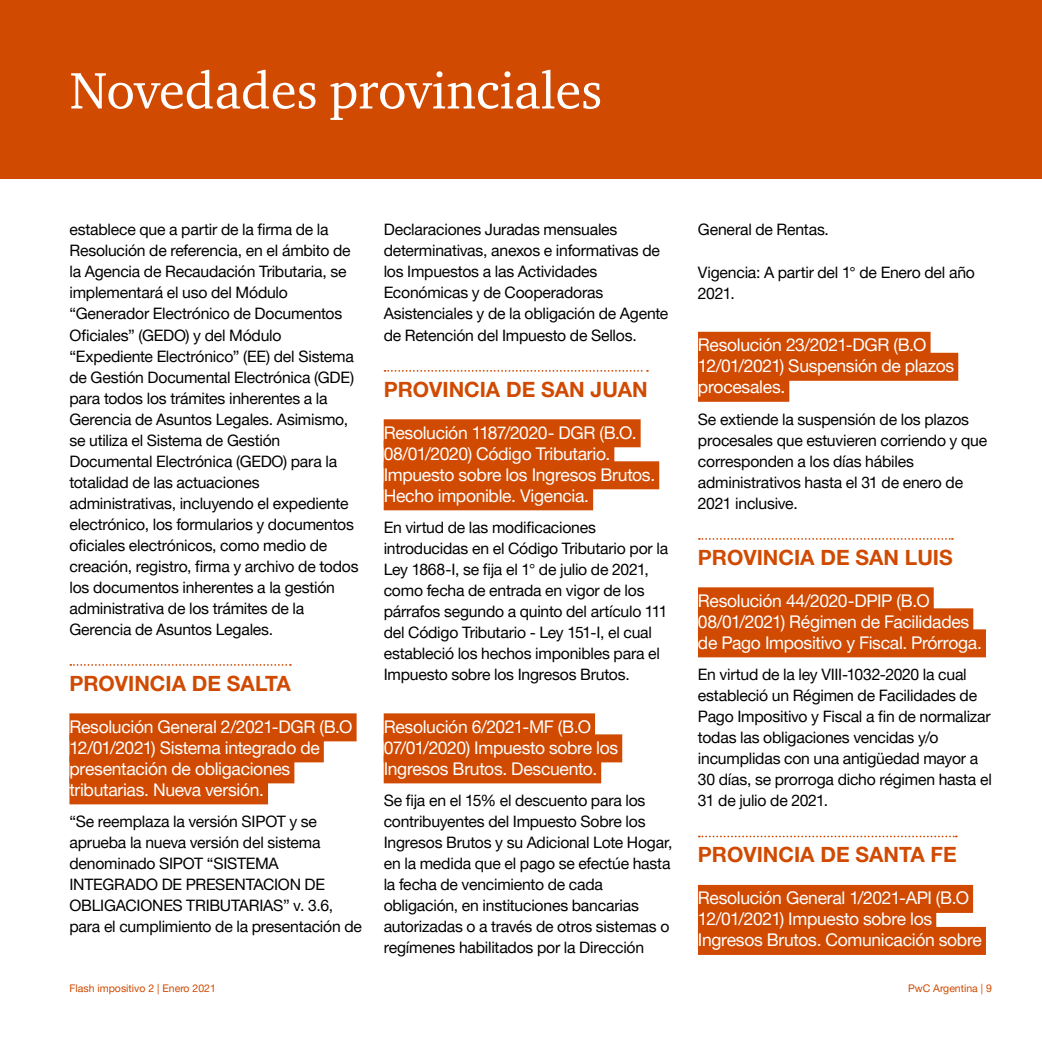
<style>
.page{position:relative;width:1042px;height:1042px;background:#fff}
.page>*{position:absolute;margin:0;border:0;box-sizing:border-box;transform-origin:0 0}
.t1{font:52.5px "ITC Charter Com";color:#fff}
.t2{font:700 21px "Helvetica Neue LT Pro";color:#d04a02}
.t3{font:17.5px/21px "Helvetica Neue LT Pro";letter-spacing:-.02em;color:#fff}
.t4{font:15.75px/21px "Helvetica Neue LT Pro";letter-spacing:-.015em;color:#000}
.t5{font:10.5px "Helvetica Neue LT Pro";color:#d04a02}
</style>
<div class="page">
<svg style="left:70px;top:664px;width:221px;height:2px"></svg>
<div style="left:69px;top:713px;width:288px;height:28px;background:#d04a02"></div>
<div style="left:69px;top:734px;width:255px;height:28px;background:#d04a02"></div>
<div style="left:69px;top:755px;width:225px;height:28px;background:#d04a02"></div>
<div style="left:69px;top:776px;width:199px;height:28px;background:#d04a02"></div>
<svg style="left:384px;top:370px;width:264px;height:2px"></svg>
<div style="left:384px;top:419px;width:256px;height:28px;background:#d04a02"></div>
<div style="left:384px;top:440px;width:230px;height:28px;background:#d04a02"></div>
<div style="left:384px;top:461px;width:275px;height:28px;background:#d04a02"></div>
<div style="left:384px;top:482px;width:209px;height:28px;background:#d04a02"></div>
<div style="left:384px;top:713px;width:211px;height:28px;background:#d04a02"></div>
<div style="left:384px;top:734px;width:238px;height:28px;background:#d04a02"></div>
<div style="left:384px;top:755px;width:217px;height:28px;background:#d04a02"></div>
<div style="left:698px;top:332px;width:232px;height:28px;background:#d04a02"></div>
<div style="left:698px;top:353px;width:260px;height:28px;background:#d04a02"></div>
<div style="left:698px;top:374px;width:91px;height:28px;background:#d04a02"></div>
<svg style="left:699px;top:538px;width:254px;height:2px"></svg>
<div style="left:698px;top:587px;width:235px;height:28px;background:#d04a02"></div>
<div style="left:698px;top:608px;width:275px;height:28px;background:#d04a02"></div>
<div style="left:698px;top:629px;width:288px;height:28px;background:#d04a02"></div>
<svg style="left:699px;top:835px;width:258px;height:2px"></svg>
<div style="left:698px;top:885px;width:275px;height:28px;background:#d04a02"></div>
<div style="left:698px;top:906px;width:238px;height:28px;background:#d04a02"></div>
<div style="left:698px;top:927px;width:288px;height:28px;background:#d04a02"></div>
<div style="left:0;top:0;width:1042px;height:179px;background:#d04a02"></div>
<h1 class="t1" style="left:70px;top:58px;width:534px">Novedades provinciales</h1>
<p class="t4" style="left:69px;top:219px;width:291px">establece que a partir de la firma de la Resolución de referencia, en el ámbito de la Agencia de Recaudación Tributaria, se implementará el uso del Módulo “Generador Electrónico de Documentos Oficiales” (GEDO) y del Módulo “Expediente Electrónico” (EE) del Sistema de Gestión Documental Electrónica (GDE) para todos los trámites inherentes a la Gerencia de Asuntos Legales. Asimismo, se utiliza el Sistema de Gestión Documental Electrónica (GEDO) para la totalidad de las actuaciones administrativas, incluyendo el expediente electrónico, los formularios y documentos oficiales electrónicos, como medio de creación, registro, firma y archivo de todos los documentos inherentes a la gestión administrativa de los trámites de la Gerencia de Asuntos Legales.</p>
<h2 class="t2" style="left:69px;top:670px;width:223px">PROVINCIA DE SALTA</h2>
<p class="t3" style="left:69px;top:715px;width:285px">Resolución General 2/2021-DGR (B.O<br>12/01/2021) Sistema integrado de presentación de obligaciones tributarias. Nueva versión.</p>
<p class="t4" style="left:69px;top:810px;width:294px">“Se reemplaza la versión SIPOT y se aprueba la nueva versión del sistema denominado SIPOT “SISTEMA INTEGRADO DE PRESENTACION DE OBLIGACIONES TRIBUTARIAS” v. 3.6, para el cumplimiento de la presentación de</p>
<p class="t4" style="left:384px;top:219px;width:286px">Declaraciones Juradas mensuales determinativas, anexos e informativas de los Impuestos a las Actividades Económicas y de Cooperadoras Asistenciales y de la obligación de Agente de Retención del Impuesto de Sellos.</p>
<h2 class="t2" style="left:384px;top:376px;width:266px">PROVINCIA DE SAN JUAN</h2>
<p class="t3" style="left:384px;top:421px;width:273px">Resolución 1187/2020- DGR (B.O.<br>08/01/2020) Código Tributario.<br>Impuesto sobre los Ingresos Brutos.<br>Hecho imponible. Vigencia.</p>
<p class="t4" style="left:384px;top:516px;width:286px">En virtud de las modificaciones introducidas en el Código Tributario por la Ley 1868-I, se fija el 1° de julio de 2021, como fecha de entrada en vigor de los párrafos segundo a quinto del artículo 111 del Código Tributario - Ley 151-I, el cual estableció los hechos imponibles para el Impuesto sobre los Ingresos Brutos.</p>
<p class="t3" style="left:384px;top:715px;width:236px">Resolución 6/2021-MF (B.O<br>07/01/2020) Impuesto sobre los<br>Ingresos Brutos. Descuento.</p>
<p class="t4" style="left:384px;top:789px;width:290px">Se fija en el 15% el descuento para los contribuyentes del Impuesto Sobre los Ingresos Brutos y su Adicional Lote Hogar, en la medida que el pago se efectúe hasta la fecha de vencimiento de cada obligación, en instituciones bancarias autorizadas o a través de otros sistemas o regímenes habilitados por la Dirección</p>
<p class="t4" style="left:698px;top:219px;width:133px">General de Rentas.</p>
<p class="t4" style="left:698px;top:261px;width:278px">Vigencia: A partir del 1° de Enero del año<br>2021.</p>
<p class="t3" style="left:698px;top:334px;width:258px">Resolución 23/2021-DGR (B.O<br>12/01/2021) Suspensión de plazos procesales.</p>
<p class="t4" style="left:698px;top:408px;width:291px">Se extiende la suspensión de los plazos procesales que estuvieren corriendo y que corresponden a los días hábiles administrativos hasta el 31 de enero de 2021 inclusive.</p>
<h2 class="t2" style="left:698px;top:544px;width:256px">PROVINCIA DE SAN LUIS</h2>
<p class="t3" style="left:698px;top:589px;width:285px">Resolución 44/2020-DPIP (B.O<br>08/01/2021) Régimen de Facilidades de Pago Impositivo y Fiscal. Prórroga.</p>
<p class="t4" style="left:698px;top:663px;width:295px">En virtud de la ley VIII-1032-2020 la cual estableció un Régimen de Facilidades de Pago Impositivo y Fiscal a fin de normalizar todas las obligaciones vencidas y/o incumplidas con una antigüedad mayor a 30 días, se prorroga dicho régimen hasta el 31 de julio de 2021.</p>
<h2 class="t2" style="left:698px;top:842px;width:260px">PROVINCIA DE SANTA FE</h2>
<p class="t3" style="left:698px;top:887px;width:285px">Resolución General 1/2021-API (B.O<br>12/01/2021) Impuesto sobre los<br>Ingresos Brutos. Comunicación sobre</p>
<p class="t5" style="left:69px;top:982px;width:148px">Flash impositivo 2 | Enero 2021</p>
<p class="t5" style="left:908px;top:982px;width:85px">PwC Argentina | 9</p>
</div>
